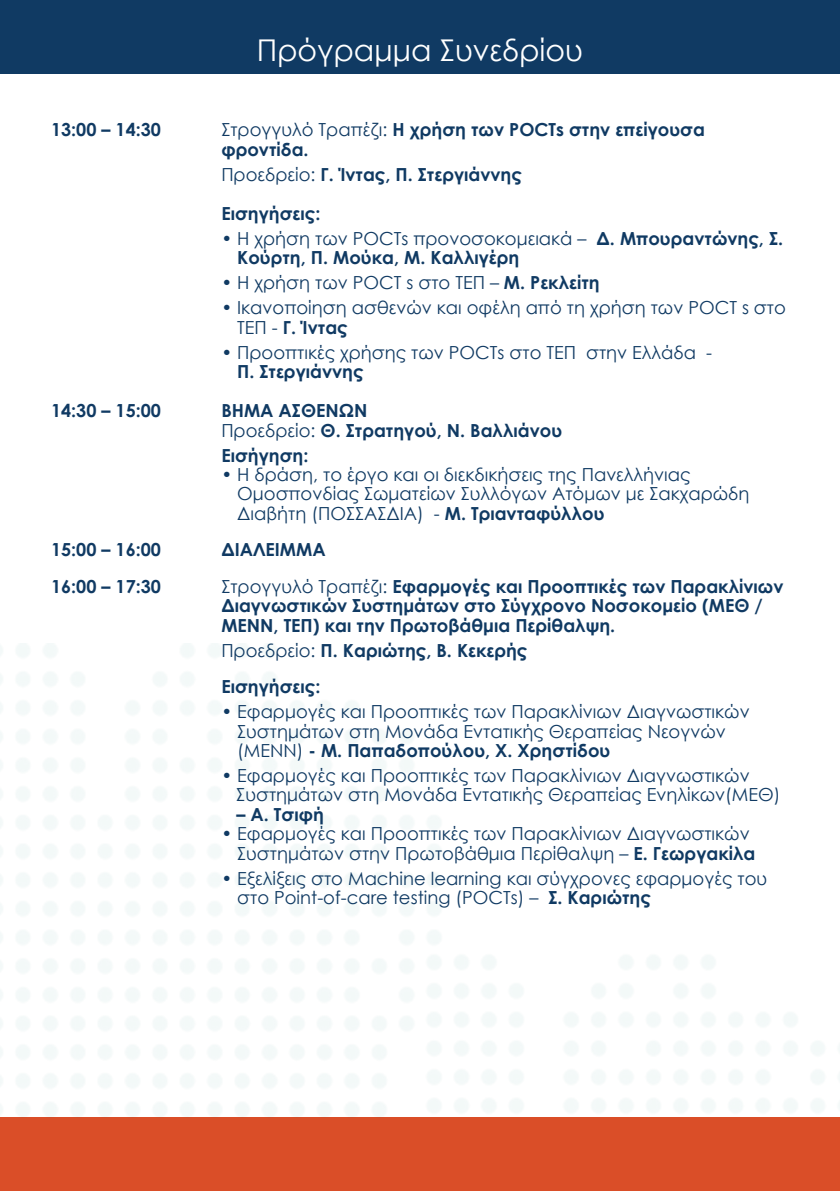
<style>
.page{position:relative;width:840px;height:1191px;background:#fff}
.page>*{position:absolute;margin:0;border:0;box-sizing:border-box;transform-origin:0 0}
.t1{font:30px "Century Gothic";color:#fff}
.t2{font:18px/19.4px "Century Gothic";color:#103a63}
.t3{font:700 18px/19.4px "Century Gothic";color:#103a63}
.s1{font-weight:400}
.s2{font-weight:700}
</style>
<div class="page">
<div style="left:0;top:0;width:839px;height:74px;background:#103a63"></div>
<div style="left:0;top:1117px;width:839px;height:74px;background:#da4e28"></div>
<h1 class="t1" style="left:257px;top:29px;width:327px">Πρόγραμμα Συνεδρίου</h1>
<p class="t3" style="left:51px;top:119px;width:111px">13:00 – 14:30</p>
<p class="t3" style="left:221px;top:119px;width:485px"><span class="s1">Στρογγυλό Τραπέζι:</span> Η χρήση των POCTs στην επείγουσα φροντίδα.</p>
<p class="t3" style="left:221px;top:154px;width:302px;line-height:38.8px"><span class="s1">Προεδρείο:</span> Γ. Ίντας, Π. Στεργιάννης<br>Εισηγήσεις:</p>
<p class="t3" style="left:237px;top:228px;width:547px;text-indent:-16px">• <span class="s1">Η χρήση των POCTs προνοσοκομειακά –</span> Δ. Μπουραντώνης, Σ.<br>Κούρτη, Π. Μούκα, Μ. Καλλιγέρη</p>
<p class="t2" style="left:221px;top:273px;width:379px"><span class="s2">•</span> Η χρήση των POCT s στο ΤΕΠ – <span class="s2">Μ. Ρεκλείτη</span></p>
<p class="t2" style="left:237px;top:298px;width:550px;text-indent:-16px"><span class="s2">•</span> Ικανοποίηση ασθενών και οφέλη από τη χρήση των POCT s στο<br>ΤΕΠ - <span class="s2">Γ. Ίντας</span></p>
<p class="t2" style="left:237px;top:342px;width:476px;text-indent:-16px"><span class="s2">•</span> Προοπτικές χρήσης των POCTs στο ΤΕΠ στην Ελλάδα -<br><span class="s2">Π. Στεργιάννης</span></p>
<p class="t3" style="left:51px;top:400px;width:111px">14:30 – 15:00</p>
<p class="t3" style="left:221px;top:400px;width:342px">ΒΗΜΑ ΑΣΘΕΝΩΝ<br><span class="s1">Προεδρείο:</span> Θ. Στρατηγού, Ν. Βαλλιάνου</p>
<p class="t3" style="left:221px;top:444px;width:89px">Εισήγηση:</p>
<p class="t2" style="left:237px;top:464px;width:513px;text-indent:-16px"><span class="s2">•</span> H δράση, το έργο και οι διεκδικήσεις της Πανελλήνιας<br>Ομοσπονδίας Σωματείων Συλλόγων Ατόμων με Σακχαρώδη<br>Διαβήτη (ΠΟΣΣΑΣΔΙΑ) - <span class="s2">Μ. Τριανταφύλλου</span></p>
<p class="t3" style="left:51px;top:539px;width:111px">15:00 – 16:00</p>
<p class="t3" style="left:221px;top:539px;width:106px">ΔΙΑΛΕΙΜΜΑ</p>
<p class="t3" style="left:51px;top:575px;width:111px">16:00 – 17:30</p>
<p class="t3" style="left:221px;top:575px;width:563px"><span class="s1">Στρογγυλό Τραπέζι:</span> Εφαρμογές και Προοπτικές των Παρακλίνιων<br>Διαγνωστικών Συστημάτων στο Σύγχρονο Νοσοκομείο (ΜΕΘ /<br>ΜΕΝΝ, ΤΕΠ) και την Πρωτοβάθμια Περίθαλψη.</p>
<p class="t3" style="left:221px;top:631px;width:307px;line-height:36.4px"><span class="s1">Προεδρείο:</span> Π. Καριώτης, Β. Κεκερής<br>Εισηγήσεις:</p>
<p class="t2" style="left:237px;top:701px;width:513px;text-indent:-16px"><span class="s2">•</span> Εφαρμογές και Προοπτικές των Παρακλίνιων Διαγνωστικών<br>Συστημάτων στη Μονάδα Εντατικής Θεραπείας Νεογνών (ΜΕΝΝ) <span class="s2">- Μ. Παπαδοπούλου, Χ. Χρηστίδου</span></p>
<p class="t2" style="left:236px;top:765px;width:545px;text-indent:-15px"><span class="s2">•</span> Εφαρμογές και Προοπτικές των Παρακλίνιων Διαγνωστικών<br>Συστημάτων στη Μονάδα Εντατικής Θεραπείας Ενηλίκων(ΜΕΘ)</p>
<p class="t3" style="left:236px;top:803px;width:89px">– Α. Τσιφή</p>
<p class="t2" style="left:237px;top:823px;width:519px;text-indent:-16px"><span class="s2">•</span> Εφαρμογές και Προοπτικές των Παρακλίνιων Διαγνωστικών<br>Συστημάτων στην Πρωτοβάθμια Περίθαλψη – <span class="s2">Ε. Γεωργακίλα</span></p>
<p class="t2" style="left:237px;top:868px;width:531px;text-indent:-16px"><span class="s2">•</span> Εξελίξεις στο Machine learning και σύγχρονες εφαρμογές του στο Point-of-care testing (POCTs) – <span class="s2">Σ. Καριώτης</span></p>
</div>
